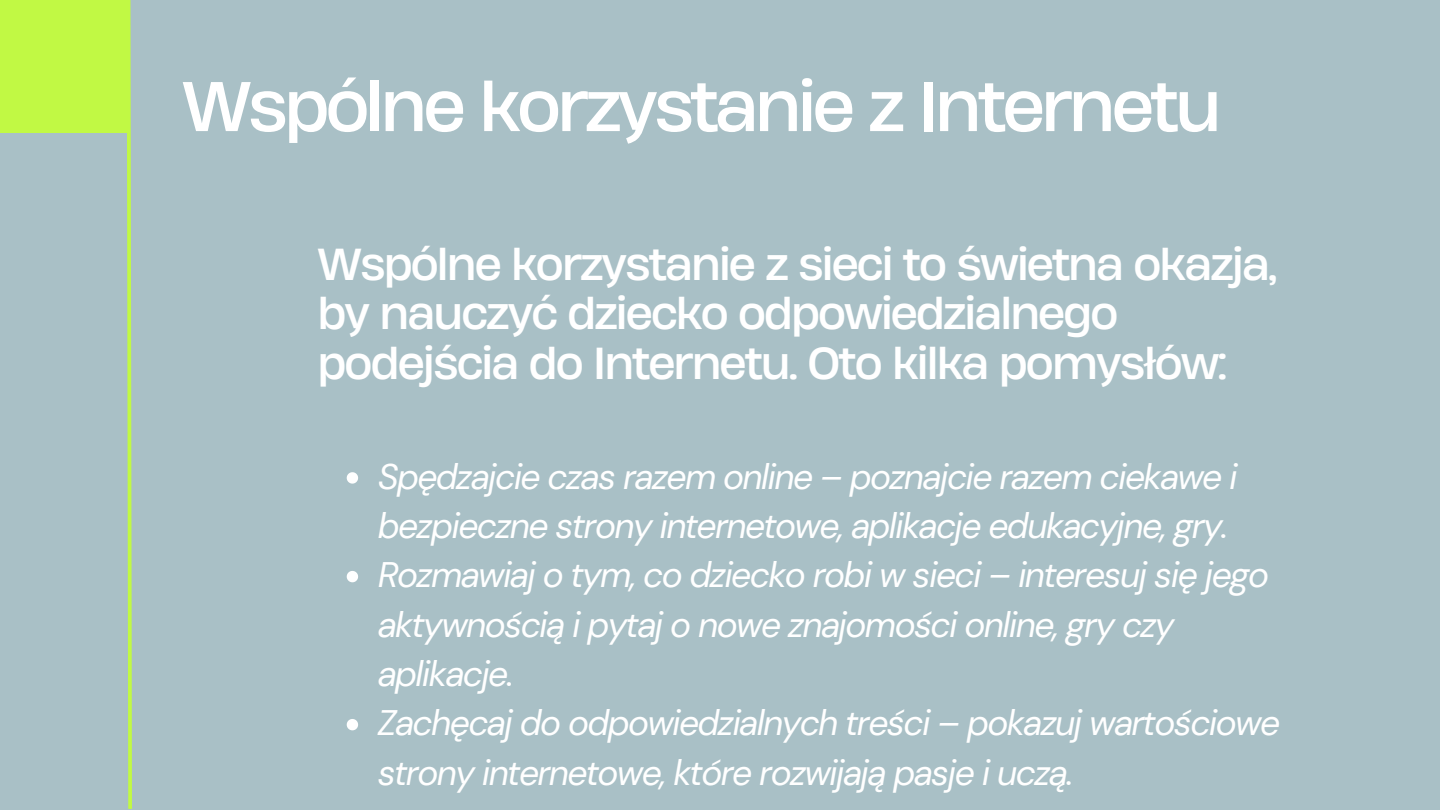
<style>
.page{position:relative;width:1440px;height:810px;background:#a9c0c6}
.page>*{position:absolute;margin:0;border:0;box-sizing:border-box;transform-origin:0 0}
.t1{font:66px "Heading Now 74";letter-spacing:-.055em;color:#fff}
.t2{font:42.2px/49.4px "Heading Now 74";letter-spacing:-.045em;color:#fff}
.t3{font:italic 35.4px/49.4px "DM Sans";letter-spacing:-.045em;color:#fff}
</style>
<div class="page">
<svg style="left:347px;top:472px;width:11px;height:12px"></svg>
<svg style="left:347px;top:571px;width:11px;height:11px"></svg>
<svg style="left:347px;top:719px;width:11px;height:11px"></svg>
<div style="left:0;top:0;width:128px;height:133px;background:#c1f944"></div>
<svg style="left:127px;top:0;width:5px;height:809px"></svg>
<p class="t1" style="left:182px;top:62px;width:1041px">Wspólne korzystanie z Internetu</p>
<p class="t2" style="left:318px;top:239px;width:961px">Wspólne korzystanie z sieci to świetna okazja, by nauczyć dziecko odpowiedzialnego podejścia do Internetu. Oto kilka pomysłów:</p>
<h1 class="t3" style="left:378px;top:452px;width:861px">Spędzajcie czas razem online – poznajcie razem ciekawe i bezpieczne strony internetowe, aplikacje edukacyjne, gry.</h1>
<h2 class="t3" style="left:378px;top:551px;width:893px">Rozmawiaj o tym, co dziecko robi w sieci – interesuj się jego aktywnością i pytaj o nowe znajomości online, gry czy aplikacje.</h2>
<p class="t3" style="left:378px;top:699px;width:904px">Zachęcaj do odpowiedzialnych treści – pokazuj wartościowe strony internetowe, które rozwijają pasje i uczą.</p>
</div>
